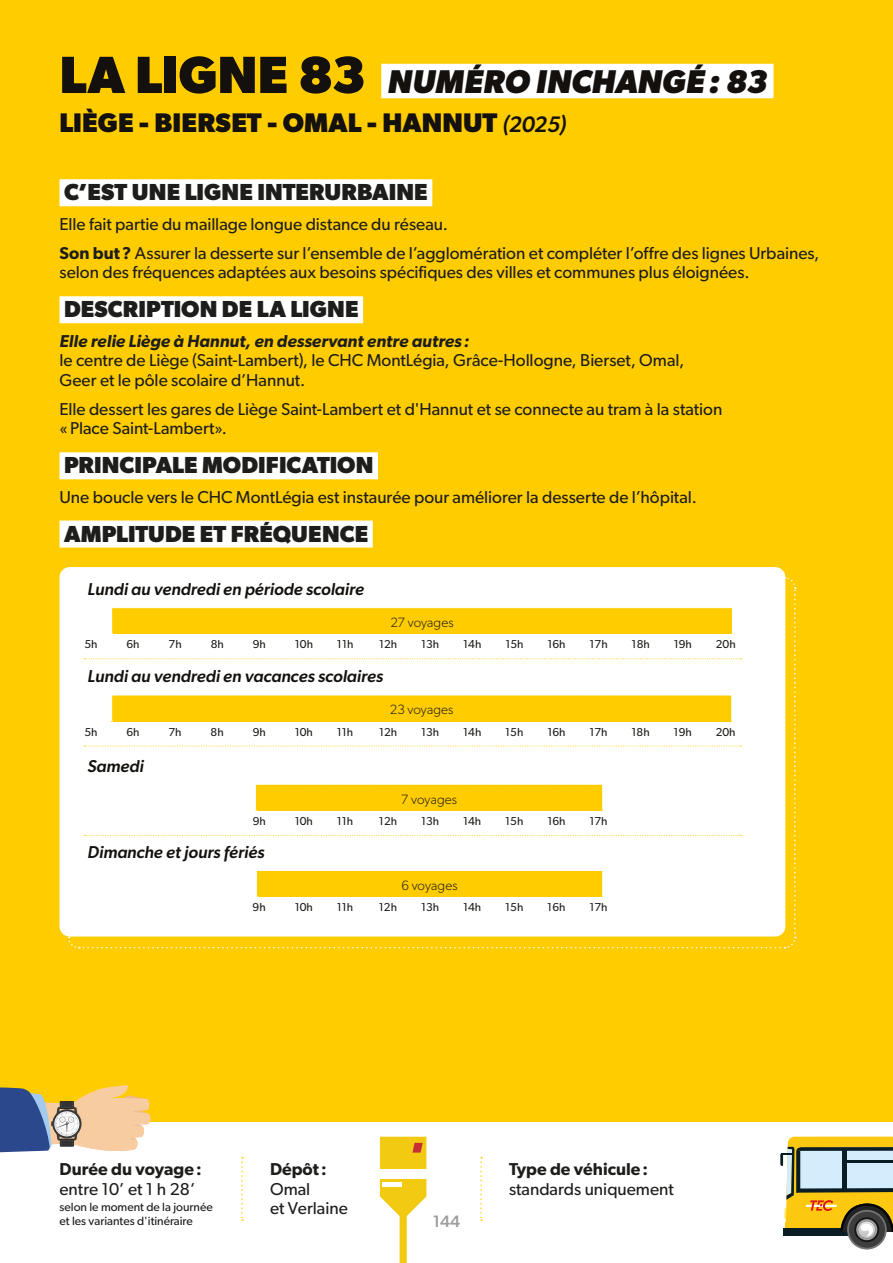
<style>
.page{position:relative;width:893px;height:1263px;background:#fff}
.page>*{position:absolute;margin:0;border:0;box-sizing:border-box;transform-origin:0 0}
.t1{font:700 52.5px "Gibson";color:#13100d}
.t2{font:italic 700 33px "Gibson";letter-spacing:.005em;color:#13100d}
.t3{font:700 27px "Gibson";letter-spacing:.005em;color:#13100d}
.t4{font:700 23.25px "Gibson";letter-spacing:.005em;color:#1d1d1b}
.t5{font:17.25px/19.5px "Gibson";color:#1d1d1b}
.t6{font:italic 500 17.25px "Gibson";color:#13100d}
.t7{font:italic 600 17.25px "Gibson";color:#1d1d1b}
.t8{font:600 17.25px "Gibson";color:#1d1d1b}
.t9{font:500 16.5px "Gibson";color:#9d9d9c}
.t10{font:300 13.5px "Gibson";letter-spacing:.01em;color:#1d1d1b}
.t11{font:12px/13.5px "Gibson";color:#1d1d1b}
.t12{font:11.55px "Gibson";color:#1d1d1b}
.s1{font-weight:500;font-style:italic;font-size:22.5px}
.s2{font-weight:600}
</style>
<div class="page">
<div style="left:0;top:0;width:893px;height:1121px;background:#fc0"></div>
<div style="left:847px;top:1210px;width:40px;height:39px;background:#737373;border-radius:50%"></div>
<div style="left:849px;top:1212px;width:36px;height:36px;background:#3d3d3d;border-radius:50%"></div>
<svg style="left:854px;top:1217px;width:25px;height:25px"></svg>
<div style="left:856px;top:1219px;width:21px;height:21px;background:#a2a0a0;border-radius:50%"></div>
<svg style="left:780px;top:1136px;width:113px;height:102px;background:#b3aa72"></svg>
<svg style="left:380px;top:1137px;width:46px;height:126px"></svg>
<div style="left:380px;top:1169px;width:46px;height:10px;background:#fff"></div>
<hr style="left:383px;top:1183px;width:19px;height:4px;background:#fff">
<svg style="left:0;top:1085px;width:152px;height:68px"></svg>
<svg style="left:480px;top:1157px;width:2px;height:64px"></svg>
<svg style="left:241px;top:1157px;width:2px;height:64px"></svg>
<div style="left:60px;top:179px;width:372px;height:27px;background:#fff"></div>
<div style="left:60px;top:296px;width:303px;height:27px;background:#fff"></div>
<div style="left:60px;top:452px;width:318px;height:27px;background:#fff"></div>
<div style="left:60px;top:521px;width:313px;height:27px;background:#fff"></div>
<div style="left:60px;top:567px;width:725px;height:369px;background:#fff;border-radius:10px"></div>
<svg style="left:67px;top:576px;width:729px;height:373px"></svg>
<div style="left:381px;top:64px;width:392px;height:34px;background:#fff"></div>
<h1 class="t1" style="left:60px;top:44px;width:308px">LA LIGNE 83</h1>
<h3 class="t3" style="left:60px;top:107px;width:508px">LIÈGE - BIERSET - OMAL - HANNUT <span class="s1">(2025)</span></h3>
<h2 class="t2" style="left:387px;top:62px;width:381px">NUMÉRO INCHANGÉ: 83</h2>
<h3 class="t4" style="left:64px;top:178px;width:365px">C’EST UNE LIGNE INTERURBAINE</h3>
<p class="t5" style="left:60px;top:209px;width:761px;line-height:29.2px">Elle fait partie du maillage longue distance du réseau.<br><span class="s2">Son but?</span> Assurer la desserte sur l’ensemble de l’agglomération et compléter l’offre des lignes Urbaines,</p>
<p class="t5" style="left:60px;top:262px;width:691px">selon des fréquences adaptées aux besoins spécifiques des villes et communes plus éloignées.</p>
<h3 class="t4" style="left:64px;top:295px;width:296px">DESCRIPTION DE LA LIGNE</h3>
<p class="t7" style="left:60px;top:330px;width:411px">Elle relie Liège à Hannut, en desservant entre autres :</p>
<p class="t5" style="left:60px;top:350px;width:626px">le centre de Liège (Saint-Lambert), le CHC MontLégia, Grâce-Hollogne, Bierset, Omal,<br>Geer et le pôle scolaire d’Hannut.</p>
<p class="t5" style="left:60px;top:399px;width:664px">Elle dessert les gares de Liège Saint-Lambert et d'Hannut et se connecte au tram à la station «Place Saint-Lambert».</p>
<h3 class="t4" style="left:64px;top:451px;width:311px">PRINCIPALE MODIFICATION</h3>
<p class="t5" style="left:60px;top:487px;width:639px">Une boucle vers le CHC MontLégia est instaurée pour améliorer la desserte de l’hôpital.</p>
<h3 class="t4" style="left:64px;top:520px;width:306px">AMPLITUDE ET FRÉQUENCE</h3>
<p class="t6" style="left:88px;top:579px;width:278px">Lundi au vendredi en période scolaire</p>
<p class="t10" style="left:390px;top:614px;width:65px">27 voyages</p>
<p class="t12" style="left:84px;top:637px;width:15px">5h</p>
<p class="t12" style="left:127px;top:637px;width:15px">6h</p>
<p class="t12" style="left:169px;top:637px;width:15px">7h</p>
<p class="t12" style="left:211px;top:637px;width:15px">8h</p>
<p class="t12" style="left:253px;top:637px;width:15px">9h</p>
<p class="t12" style="left:295px;top:637px;width:20px">10h</p>
<p class="t12" style="left:337px;top:637px;width:18px">11h</p>
<p class="t12" style="left:379px;top:637px;width:20px">12h</p>
<p class="t12" style="left:421px;top:637px;width:20px">13h</p>
<p class="t12" style="left:463px;top:637px;width:20px">14h</p>
<p class="t12" style="left:505px;top:637px;width:20px">15h</p>
<p class="t12" style="left:547px;top:637px;width:20px">16h</p>
<p class="t12" style="left:589px;top:637px;width:20px">17h</p>
<p class="t12" style="left:632px;top:637px;width:20px">18h</p>
<p class="t12" style="left:674px;top:637px;width:20px">19h</p>
<p class="t12" style="left:716px;top:637px;width:21px">20h</p>
<p class="t6" style="left:88px;top:666px;width:297px">Lundi au vendredi en vacances scolaires</p>
<p class="t10" style="left:390px;top:701px;width:65px">23 voyages</p>
<p class="t12" style="left:84px;top:725px;width:15px">5h</p>
<p class="t12" style="left:126px;top:725px;width:15px">6h</p>
<p class="t12" style="left:169px;top:725px;width:15px">7h</p>
<p class="t12" style="left:211px;top:725px;width:15px">8h</p>
<p class="t12" style="left:253px;top:725px;width:15px">9h</p>
<p class="t12" style="left:295px;top:725px;width:20px">10h</p>
<p class="t12" style="left:337px;top:725px;width:18px">11h</p>
<p class="t12" style="left:379px;top:725px;width:20px">12h</p>
<p class="t12" style="left:421px;top:725px;width:20px">13h</p>
<p class="t12" style="left:463px;top:725px;width:20px">14h</p>
<p class="t12" style="left:505px;top:725px;width:20px">15h</p>
<p class="t12" style="left:547px;top:725px;width:20px">16h</p>
<p class="t12" style="left:589px;top:725px;width:20px">17h</p>
<p class="t12" style="left:632px;top:725px;width:20px">18h</p>
<p class="t12" style="left:674px;top:725px;width:20px">19h</p>
<p class="t12" style="left:716px;top:725px;width:21px">20h</p>
<p class="t6" style="left:88px;top:755px;width:58px">Samedi</p>
<p class="t10" style="left:401px;top:791px;width:58px">7 voyages</p>
<p class="t12" style="left:253px;top:814px;width:15px">9h</p>
<p class="t12" style="left:295px;top:814px;width:20px">10h</p>
<p class="t12" style="left:337px;top:814px;width:18px">11h</p>
<p class="t12" style="left:379px;top:814px;width:20px">12h</p>
<p class="t12" style="left:421px;top:814px;width:20px">13h</p>
<p class="t12" style="left:463px;top:814px;width:20px">14h</p>
<p class="t12" style="left:505px;top:814px;width:20px">15h</p>
<p class="t12" style="left:547px;top:814px;width:20px">16h</p>
<p class="t12" style="left:589px;top:814px;width:20px">17h</p>
<p class="t6" style="left:88px;top:841px;width:178px">Dimanche et jours fériés</p>
<p class="t10" style="left:401px;top:877px;width:58px">6 voyages</p>
<p class="t12" style="left:253px;top:900px;width:15px">9h</p>
<p class="t12" style="left:295px;top:900px;width:20px">10h</p>
<p class="t12" style="left:337px;top:900px;width:18px">11h</p>
<p class="t12" style="left:379px;top:900px;width:20px">12h</p>
<p class="t12" style="left:421px;top:900px;width:20px">13h</p>
<p class="t12" style="left:463px;top:900px;width:20px">14h</p>
<p class="t12" style="left:505px;top:900px;width:20px">15h</p>
<p class="t12" style="left:547px;top:900px;width:20px">16h</p>
<p class="t12" style="left:589px;top:900px;width:20px">17h</p>
<p class="t8" style="left:60px;top:1159px;width:144px">Durée du voyage:</p>
<p class="t5" style="left:60px;top:1179px;width:137px">entre 10’ et 1 h 28’</p>
<p class="t11" style="left:60px;top:1200px;width:155px">selon le moment de la journée et les variantes d'itinéraire</p>
<p class="t8" style="left:270px;top:1159px;width:58px">Dépôt:</p>
<p class="t5" style="left:270px;top:1179px;width:79px">Omal<br>et Verlaine</p>
<p class="t9" style="left:433px;top:1212px;width:29px">144</p>
<p class="t8" style="left:509px;top:1159px;width:141px">Type de véhicule:</p>
<p class="t5" style="left:509px;top:1179px;width:166px">standards uniquement</p>
</div>
